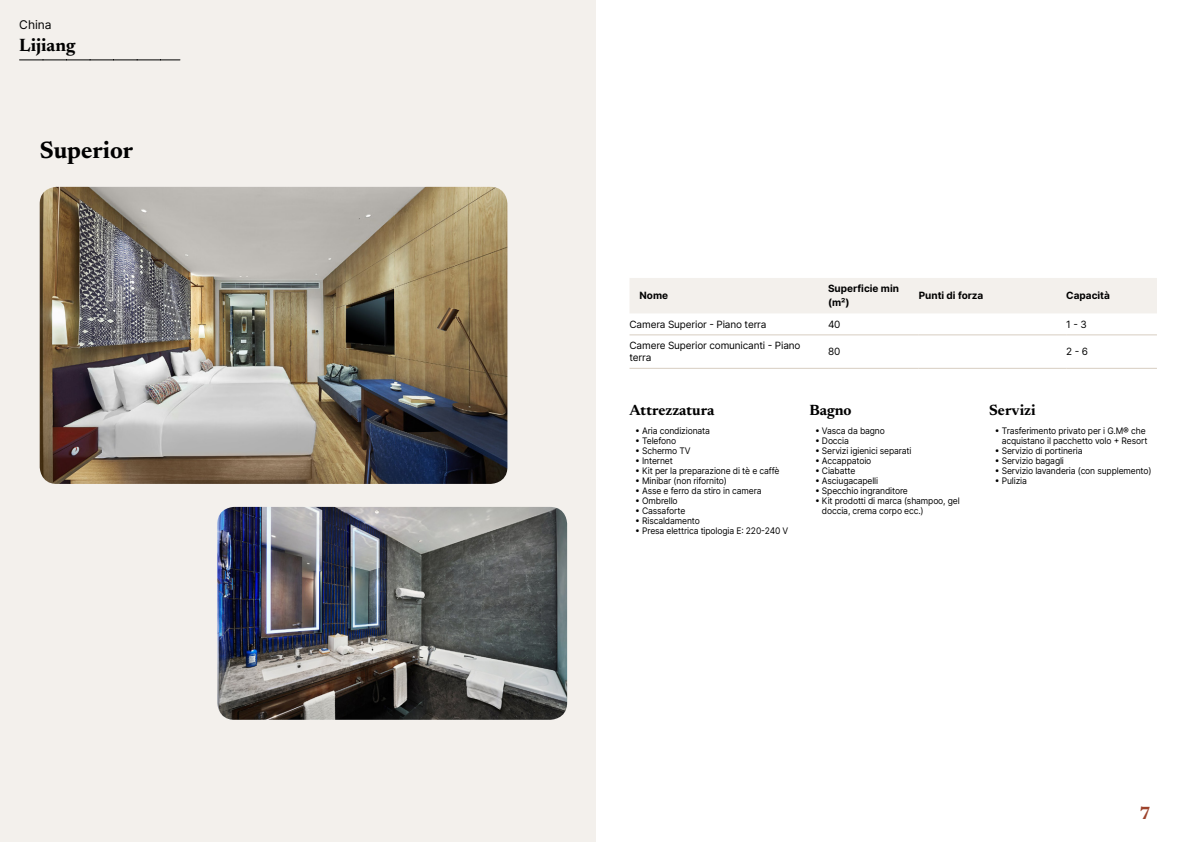
<style>
.page{position:relative;width:1191px;height:842px;background:#fff}
.page>*{position:absolute;margin:0;border:0;box-sizing:border-box;transform-origin:0 0}
.t1{font:700 24px "Newsreader 24 pt";color:#000}
.t2{font:700 18px "Newsreader 24 pt";color:#000}
.t3{font:700 18px "Newsreader 24 pt";color:#9d432c}
.t4{font:700 15px "Newsreader 24 pt";color:#000}
.t5{font:12px "Inter";color:#000}
.t6{font:10px/12px "Inter";letter-spacing:-.015em;color:#000}
.t7{font:700 10px/14px "Inter";color:#000}
.t8{font:9px/10px "Inter";letter-spacing:-.015em;color:#000;scale:.95 1}
</style>
<div class="page">
<div style="left:0;top:0;width:595px;height:842px;background:#f3f0ec"></div>
<img style="left:40px;top:187px;width:467px;height:297px">
<img style="left:217px;top:507px;width:350px;height:213px">
<svg style="left:20px;top:60px;width:160px;height:1px"></svg>
<div style="left:630px;top:278px;width:527px;height:35px;background:#f3f0ec"></div>
<hr style="left:629px;top:334px;width:199px;height:1px;background:#d7cdc1">
<hr style="left:828px;top:334px;width:90px;height:1px;background:#d7cdc1">
<hr style="left:918px;top:334px;width:148px;height:1px;background:#d7cdc1">
<hr style="left:1066px;top:334px;width:91px;height:1px;background:#d7cdc1">
<hr style="left:629px;top:368px;width:199px;height:1px;background:#d7cdc1">
<hr style="left:828px;top:368px;width:90px;height:1px;background:#d7cdc1">
<hr style="left:918px;top:368px;width:148px;height:1px;background:#d7cdc1">
<hr style="left:1066px;top:368px;width:91px;height:1px;background:#d7cdc1">
<h3 class="t5" style="left:19px;top:15px;width:34px">China</h3>
<h2 class="t2" style="left:19px;top:32px;width:57px">Lijiang</h2>
<h1 class="t1" style="left:40px;top:133px;width:95px">Superior</h1>
<p class="t7" style="left:639px;top:288px;width:30px">Nome</p>
<p class="t7" style="left:828px;top:281px;width:72px">Superficie min (m²)</p>
<p class="t7" style="left:918px;top:288px;width:66px">Punti di forza</p>
<p class="t7" style="left:1066px;top:288px;width:45px">Capacità</p>
<p class="t6" style="left:629px;top:318px;width:138px">Camera Superior - Piano terra</p>
<p class="t6" style="left:828px;top:318px;width:14px">40</p>
<p class="t6" style="left:1066px;top:318px;width:22px">1 - 3</p>
<p class="t6" style="left:629px;top:339px;width:172px">Camere Superior comunicanti - Piano terra</p>
<p class="t6" style="left:828px;top:345px;width:14px">80</p>
<p class="t6" style="left:1066px;top:345px;width:23px">2 - 6</p>
<h3 class="t4" style="left:629px;top:399px;width:86px">Attrezzatura</h3>
<p class="t8" style="left:635px;top:425px;width:80px">• Aria condizionata</p>
<p class="t8" style="left:635px;top:435px;width:45px">• Telefono</p>
<p class="t8" style="left:635px;top:445px;width:60px">• Schermo TV</p>
<p class="t8" style="left:635px;top:455px;width:41px">• Internet</p>
<p class="t8" style="left:635px;top:465px;width:153px">• Kit per la preparazione di tè e caffè</p>
<p class="t8" style="left:635px;top:475px;width:98px">• Minibar (non rifornito)</p>
<p class="t8" style="left:635px;top:485px;width:134px">• Asse e ferro da stiro in camera</p>
<p class="t8" style="left:635px;top:495px;width:46px">• Ombrello</p>
<p class="t8" style="left:635px;top:505px;width:54px">• Cassaforte</p>
<p class="t8" style="left:635px;top:515px;width:70px">• Riscaldamento</p>
<p class="t8" style="left:635px;top:525px;width:163px">• Presa elettrica tipologia E: 220-240 V</p>
<h3 class="t4" style="left:809px;top:399px;width:44px">Bagno</h3>
<p class="t8" style="left:815px;top:425px;width:75px">• Vasca da bagno</p>
<p class="t8" style="left:815px;top:435px;width:37px">• Doccia</p>
<p class="t8" style="left:815px;top:445px;width:103px">• Servizi igienici separati</p>
<p class="t8" style="left:815px;top:455px;width:61px">• Accappatoio</p>
<p class="t8" style="left:815px;top:465px;width:44px">• Ciabatte</p>
<p class="t8" style="left:815px;top:475px;width:68px">• Asciugacapelli</p>
<p class="t8" style="left:815px;top:485px;width:99px">• Specchio ingranditore</p>
<p class="t8" style="left:822px;top:495px;width:147px;text-indent:-7px">• Kit prodotti di marca (shampoo, gel doccia, crema corpo ecc.)</p>
<h3 class="t4" style="left:989px;top:399px;width:48px">Servizi</h3>
<p class="t8" style="left:994px;top:425px;width:162px;text-align:right">• Trasferimento privato per i G.M® che acquistano il pacchetto volo + Resort</p>
<p class="t8" style="left:994px;top:445px;width:94px">• Servizio di portineria</p>
<p class="t8" style="left:994px;top:455px;width:74px">• Servizio bagagli</p>
<p class="t8" style="left:994px;top:465px;width:166px">• Servizio lavanderia (con supplemento)</p>
<p class="t8" style="left:994px;top:475px;width:35px">• Pulizia</p>
<h2 class="t3" style="left:1139px;top:800px;width:13px">7</h2>
</div>
